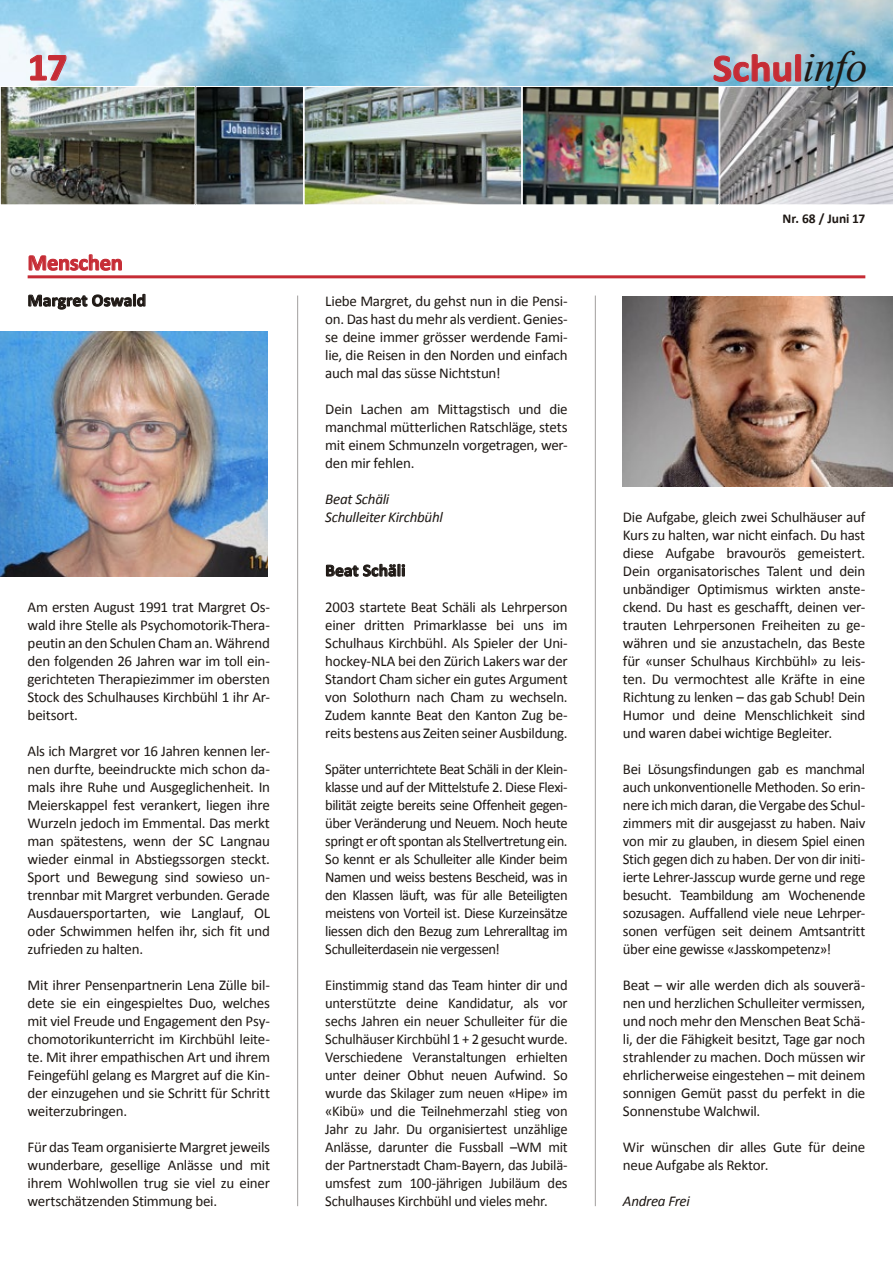
<style>
.page{position:relative;width:893px;height:1263px;background:#fff}
.page>*{position:absolute;margin:0;border:0;box-sizing:border-box;transform-origin:0 0}
.t1{font:700 38.85px "Calibri";letter-spacing:-.005em;color:#c62c35;scale:1.05 1}
.t2{font:700 22.5px "Calibri";letter-spacing:-.01em;color:#c62c35}
.t3{font:700 17.25px "Calibri";letter-spacing:.01em;color:#1e1814}
.t4{font:15px/18px "Calibri";letter-spacing:-.02em;color:#1e1814;text-align:justify}
.t5{font:italic 15px/18px "Calibri";letter-spacing:-.02em;color:#1e1814}
.t6{font:700 13.5px "Calibri";letter-spacing:-.005em;color:#1e1814}
.s1{font-family:"Times New Roman";font-weight:400;font-style:italic;font-size:43.2px;color:#1e1814}
</style>
<div class="page">
<img style="left:0;top:85px;width:713px;height:118px">
<div style="left:0;top:86px;width:195px;height:119px;border:1px solid #fff"></div>
<div style="left:522px;top:86px;width:197px;height:119px;border:1px solid #fff"></div>
<div style="left:195px;top:86px;width:109px;height:119px;border:1px solid #fff"></div>
<div style="left:304px;top:86px;width:218px;height:119px;border:1px solid #fff"></div>
<svg style="left:0;top:0;width:893px;height:85px;background:#a1d0e7"></svg>
<svg style="left:30px;top:55px;width:37px;height:26px"></svg>
<svg style="left:713px;top:54px;width:180px;height:151px;background:#99a1a8"></svg>
<hr style="left:28px;top:275px;width:837px;height:3px;background:#c62c35">
<svg style="left:29px;top:254px;width:93px;height:17px"></svg>
<svg style="left:326px;top:564px;width:79px;height:13px"></svg>
<hr style="left:297px;top:296px;width:1px;height:910px;background:#a19f9e">
<hr style="left:595px;top:296px;width:1px;height:910px;background:#a19f9e">
<svg style="left:28px;top:294px;width:117px;height:15px"></svg>
<img style="left:0;top:332px;width:268px;height:244px">
<img style="left:623px;top:296px;width:270px;height:190px">
<h1 class="t1" style="left:28px;top:42px;width:40px">17</h1>
<h1 class="t1" style="left:713px;top:43px;width:149px">Schul<span class="s1">info</span></h1>
<h2 class="t2" style="left:28px;top:248px;width:97px">Menschen</h2>
<p class="t3" style="left:28px;top:289px;width:120px">Margret Oswald</p>
<p class="t4" style="left:28px;top:598px;width:244px">Am ersten August 1991 trat Margret Os&shy;wald ihre Stelle als Psychomotorik-Thera&shy;peutin an den Schulen Cham an. Während den folgenden 26 Jahren war im toll ein&shy;gerichteten Therapiezimmer im obersten Stock des Schulhauses Kirchbühl 1 ihr Ar&shy;beitsort.</p>
<p class="t4" style="left:28px;top:742px;width:244px">Als ich Margret vor 16 Jahren kennen ler&shy;nen durfte, beeindruckte mich schon da&shy;mals ihre Ruhe und Ausgeglichenheit. In Meierskappel fest verankert, liegen ihre Wurzeln jedoch im Emmental. Das merkt man spätestens, wenn der SC Langnau wieder einmal in Abstiegssorgen steckt.<br>Sport und Bewegung sind sowieso un&shy;trennbar mit Margret verbunden. Gerade Ausdauersportarten, wie Langlauf, OL oder Schwimmen helfen ihr, sich fit und zufrieden zu halten.</p>
<p class="t4" style="left:28px;top:976px;width:244px">Mit ihrer Pensenpartnerin Lena Zülle bil&shy;dete sie ein eingespieltes Duo, welches mit viel Freude und Engagement den Psy&shy;chomotorikunterricht im Kirchbühl leite&shy;te. Mit ihrer empathischen Art und ihrem Feingefühl gelang es Margret auf die Kin&shy;der einzugehen und sie Schritt für Schritt weiterzubringen.</p>
<p class="t4" style="left:28px;top:1138px;width:244px">Für das Team organisierte Margret jeweils wunderbare, gesellige Anlässe und mit ihrem Wohlwollen trug sie viel zu einer wertschätzenden Stimmung bei.</p>
<p class="t4" style="left:325px;top:292px;width:244px">Liebe Margret, du gehst nun in die Pensi&shy;on. Das hast du mehr als verdient. Genies&shy;se deine immer grösser werdende Fami&shy;lie, die Reisen in den Norden und einfach auch mal das süsse Nichtstun!</p>
<p class="t4" style="left:325px;top:400px;width:244px">Dein Lachen am Mittagstisch und die manchmal mütterlichen Ratschläge, stets mit einem Schmunzeln vorgetragen, wer&shy;den mir fehlen.</p>
<p class="t5" style="left:325px;top:489px;width:119px">Beat Schäli<br>Schulleiter Kirchbühl</p>
<p class="t3" style="left:325px;top:559px;width:82px">Beat Schäli</p>
<p class="t4" style="left:325px;top:598px;width:244px">2003 startete Beat Schäli als Lehrperson einer dritten Primarklasse bei uns im Schulhaus Kirchbühl. Als Spieler der Uni&shy;hockey-NLA bei den Zürich Lakers war der Standort Cham sicher ein gutes Argument von Solothurn nach Cham zu wechseln.<br>Zudem kannte Beat den Kanton Zug be&shy;reits bestens aus Zeiten seiner Ausbildung.</p>
<p class="t4" style="left:325px;top:760px;width:244px">Später unterrichtete Beat Schäli in der Klein&shy;klasse und auf der Mittelstufe 2. Diese Flexi&shy;bilität zeigte bereits seine Offenheit gegen&shy;über Veränderung und Neuem. Noch heute springt er oft spontan als Stellvertretung ein.<br>So kennt er als Schulleiter alle Kinder beim Namen und weiss bestens Bescheid, was in den Klassen läuft, was für alle Beteiligten meistens von Vorteil ist. Diese Kurzeinsätze liessen dich den Bezug zum Lehreralltag im Schulleiterdasein nie vergessen!</p>
<p class="t4" style="left:325px;top:976px;width:244px">Einstimmig stand das Team hinter dir und unterstützte deine Kandidatur, als vor sechs Jahren ein neuer Schulleiter für die Schulhäuser Kirchbühl 1 + 2 gesucht wurde.<br>Verschiedene Veranstaltungen erhielten unter deiner Obhut neuen Aufwind. So wurde das Skilager zum neuen «Hipe» im «Kibü» und die Teilnehmerzahl stieg von Jahr zu Jahr. Du organisiertest unzählige Anlässe, darunter die Fussball –WM mit der Partnerstadt Cham-Bayern, das Jubilä&shy;umsfest zum 100-jährigen Jubiläum des Schulhauses Kirchbühl und vieles mehr.</p>
<p class="t6" style="left:783px;top:210px;width:84px">Nr. 68 / Juni 17</p>
<p class="t4" style="left:623px;top:508px;width:244px">Die Aufgabe, gleich zwei Schulhäuser auf Kurs zu halten, war nicht einfach. Du hast diese Aufgabe bravourös gemeistert.<br>Dein organisatorisches Talent und dein unbändiger Optimismus wirkten anste&shy;ckend. Du hast es geschafft, deinen ver&shy;trauten Lehrpersonen Freiheiten zu ge&shy;währen und sie anzustacheln, das Beste für «unser Schulhaus Kirchbühl» zu leis&shy;ten. Du vermochtest alle Kräfte in eine Richtung zu lenken – das gab Schub! Dein Humor und deine Menschlichkeit sind und waren dabei wichtige Begleiter.</p>
<p class="t4" style="left:623px;top:760px;width:244px">Bei Lösungsfindungen gab es manchmal auch unkonventionelle Methoden. So erin&shy;nere ich mich daran, die Vergabe des Schul&shy;zimmers mit dir ausgejasst zu haben. Naiv von mir zu glauben, in diesem Spiel einen Stich gegen dich zu haben. Der von dir initi&shy;ierte Lehrer-Jasscup wurde gerne und rege besucht. Teambildung am Wochenende sozusagen. Auffallend viele neue Lehrper&shy;sonen verfügen seit deinem Amtsantritt über eine gewisse «Jasskompetenz»!</p>
<p class="t4" style="left:623px;top:976px;width:244px">Beat – wir alle werden dich als souverä&shy;nen und herzlichen Schulleiter vermissen, und noch mehr den Menschen Beat Schä&shy;li, der die Fähigkeit besitzt, Tage gar noch strahlender zu machen. Doch müssen wir ehrlicherweise eingestehen – mit deinem sonnigen Gemüt passt du perfekt in die Sonnenstube Walchwil.</p>
<p class="t4" style="left:623px;top:1138px;width:244px">Wir wünschen dir alles Gute für deine neue Aufgabe als Rektor.</p>
<p class="t5" style="left:623px;top:1191px;width:68px">Andrea Frei</p>
</div>
